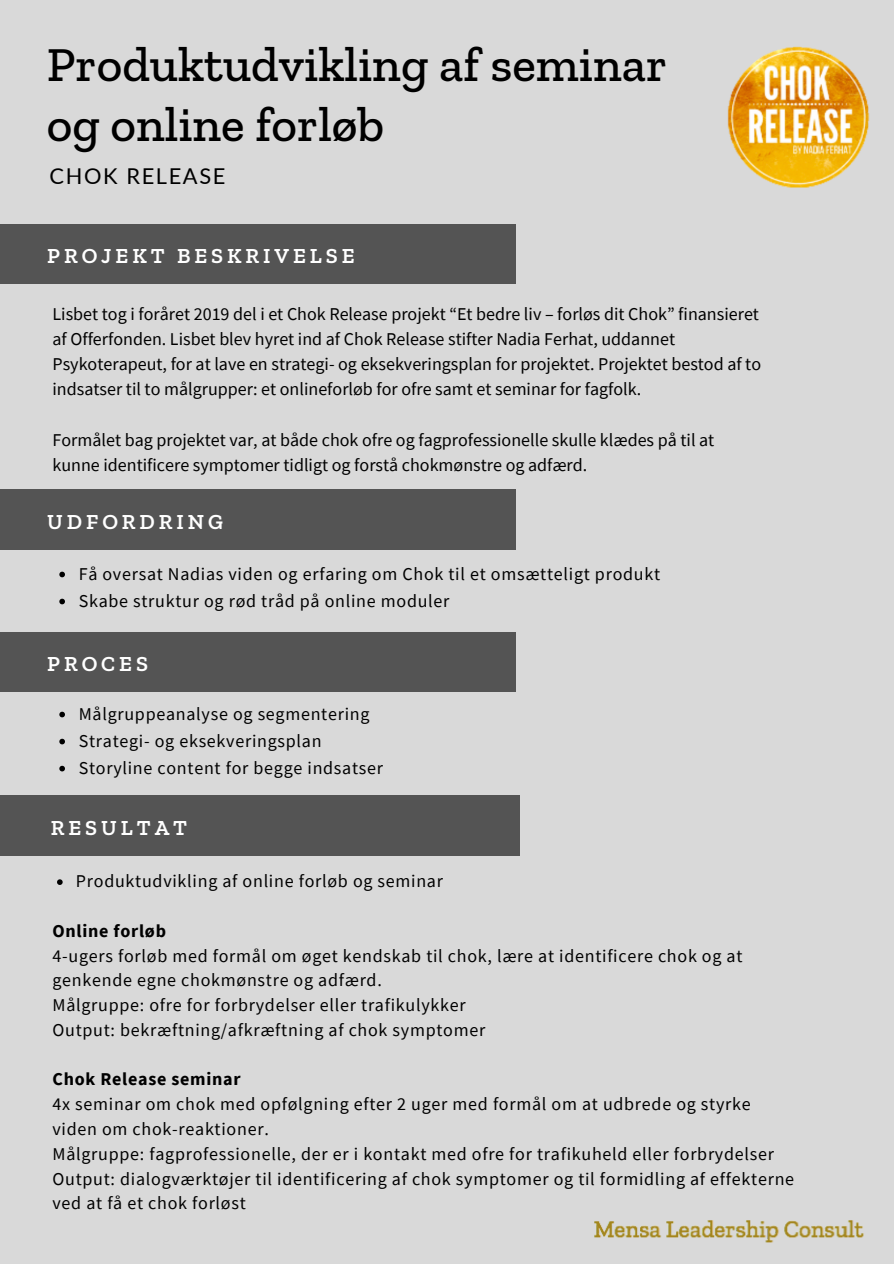
<style>
.page{position:relative;width:894px;height:1264px;background:#fff}
.page>*{position:absolute;margin:0;border:0;box-sizing:border-box;transform-origin:0 0}
.t1{font:500 49.5px/60.8px "Zilla Slab";color:#000}
.t2{font:600 21.75px "Zilla Slab";letter-spacing:.18em;color:#fff}
.t3{font:21.75px "Lato";letter-spacing:.075em;color:#000}
.t4{font:18px/24.8px "Source Sans Pro";letter-spacing:.04em;color:#000}
.t5{font:18px/25.2px "Source Sans Pro";color:#000}
.t6{font:700 18px "Source Sans Pro";letter-spacing:.04em;color:#000}
</style>
<div class="page">
<div style="left:0;top:0;width:893px;height:1263px;background:#d9d9d9"></div>
<div style="left:0;top:632px;width:515px;height:60px;background:#545454"></div>
<svg style="left:59px;top:711px;width:6px;height:6px"></svg>
<svg style="left:59px;top:738px;width:6px;height:6px"></svg>
<svg style="left:59px;top:765px;width:6px;height:6px"></svg>
<div style="left:0;top:795px;width:519px;height:60px;background:#545454"></div>
<svg style="left:57px;top:879px;width:6px;height:6px"></svg>
<div style="left:0;top:224px;width:515px;height:60px;background:#545454"></div>
<img style="left:727px;top:46px;width:143px;height:142px">
<div style="left:0;top:490px;width:515px;height:59px;background:#545454"></div>
<svg style="left:59px;top:571px;width:6px;height:6px"></svg>
<svg style="left:59px;top:598px;width:6px;height:6px"></svg>
<img style="left:594px;top:1220px;width:270px;height:23px">
<h1 class="t1" style="left:47px;top:33px;width:621px">Produktudvikling af seminar og online forløb</h1>
<p class="t3" style="left:50px;top:162px;width:177px">CHOK RELEASE</p>
<p class="t2" style="left:47px;top:243px;width:309px">PROJEKT BESKRIVELSE</p>
<p class="t5" style="left:52px;top:301px;width:710px">Lisbet tog i foråret 2019 del i et Chok Release projekt “Et bedre liv – forløs dit Chok” finansieret af Offerfonden. Lisbet blev hyret ind af Chok Release stifter Nadia Ferhat, uddannet Psykoterapeut, for at lave en strategi- og eksekveringsplan for projektet. Projektet bestod af to indsatser til to målgrupper: et onlineforløb for ofre samt et seminar for fagfolk.</p>
<p class="t5" style="left:52px;top:426px;width:663px">Formålet bag projektet var, at både chok ofre og fagprofessionelle skulle klædes på til at kunne identificere symptomer tidligt og forstå chokmønstre og adfærd.</p>
<p class="t2" style="left:47px;top:508px;width:177px">UDFORDRING</p>
<p class="t4" style="left:79px;top:559px;width:582px;line-height:27px">Få oversat Nadias viden og erfaring om Chok til et omsætteligt produkt<br>Skabe struktur og rød tråd på online moduler</p>
<p class="t2" style="left:47px;top:650px;width:102px">PROCES</p>
<p class="t4" style="left:79px;top:699px;width:306px;line-height:27px">Målgruppeanalyse og segmentering<br>Strategi- og eksekveringsplan<br>Storyline content for begge indsatser</p>
<p class="t2" style="left:51px;top:814px;width:138px">RESULTAT</p>
<p class="t4" style="left:76px;top:868px;width:368px">Produktudvikling af online forløb og seminar</p>
<p class="t6" style="left:52px;top:919px;width:115px">Online forløb</p>
<p class="t4" style="left:52px;top:942px;width:691px">4-ugers forløb med formål om øget kendskab til chok, lære at identificere chok og at genkende egne chokmønstre og adfærd.<br>Målgruppe: ofre for forbrydelser eller trafikulykker<br>Output: bekræftning/afkræftning af chok symptomer</p>
<p class="t6" style="left:52px;top:1067px;width:189px">Chok Release seminar</p>
<p class="t4" style="left:52px;top:1091px;width:743px">4x seminar om chok med opfølgning efter 2 uger med formål om at udbrede og styrke viden om chok-reaktioner.<br>Målgruppe: fagprofessionelle, der er i kontakt med ofre for trafikuheld eller forbrydelser Output: dialogværktøjer til identificering af chok symptomer og til formidling af effekterne ved at få et chok forløst</p>
</div>
